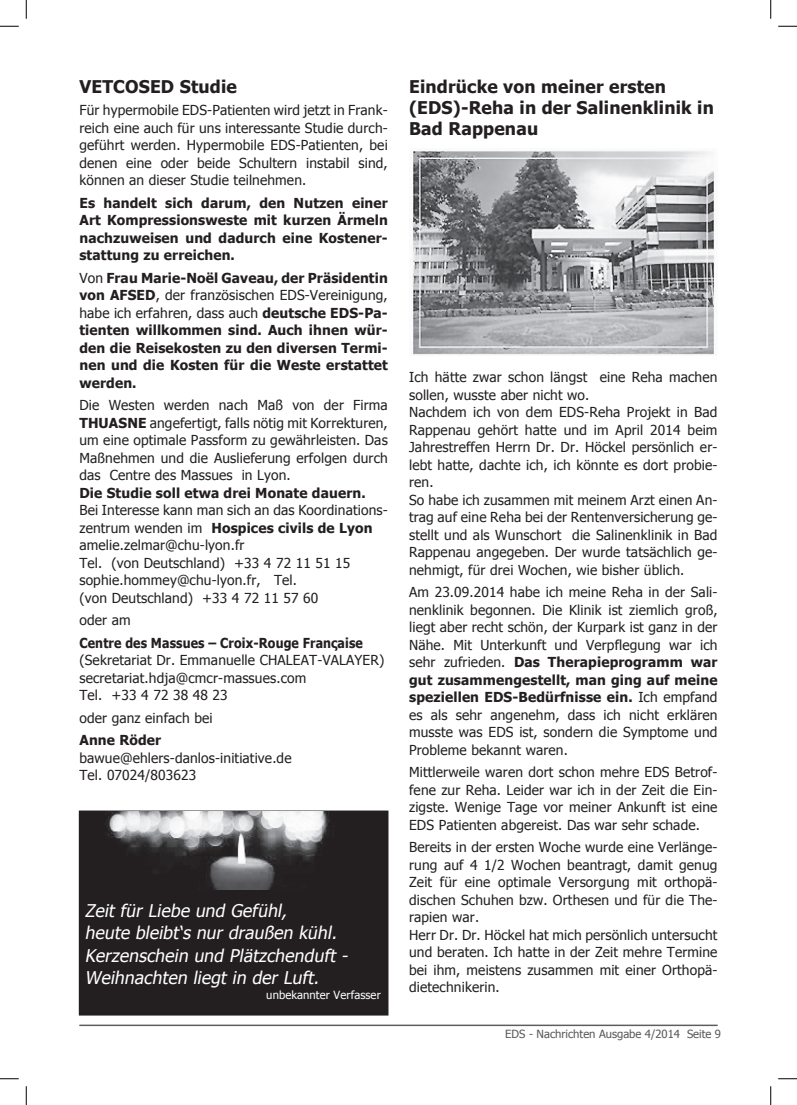
<style>
.page{position:relative;width:797px;height:1105px;background:#fff}
.page>*{position:absolute;margin:0;border:0;box-sizing:border-box;transform-origin:0 0}
.t1{font:italic 17.5px/22.5px "Tahoma";color:#fff}
.t2{font:700 17.5px/21px "Tahoma";letter-spacing:.01em;color:#231f20}
.t3{font:13.75px/17.5px "Tahoma";letter-spacing:.01em;color:#231f20}
.t4{font:700 13.75px/17.5px "Tahoma";letter-spacing:.01em;color:#231f20;text-align:justify}
.t5{font:700 13.75px "Tahoma";letter-spacing:.01em;color:#231f20;scale:.9 1}
.t6{font:11.25px "Tahoma";color:#57585a}
.t7{font:11.25px "Tahoma";letter-spacing:.01em;color:#fff}
.s1{font-weight:400}
.s2{font-weight:700}
</style>
<div class="page">
<hr style="left:79px;top:1025px;width:638px;height:1px;background:#57585a">
<img style="left:412px;top:151px;width:302px;height:204px">
<div style="left:79px;top:882px;width:309px;height:133px;background:#231f20"></div>
<img style="left:79px;top:812px;width:309px;height:78px">
<svg style="left:0;top:25px;width:19px;height:2px"></svg>
<svg style="left:778px;top:25px;width:19px;height:2px"></svg>
<svg style="left:0;top:1078px;width:19px;height:1px"></svg>
<svg style="left:778px;top:1078px;width:19px;height:1px"></svg>
<svg style="left:25px;top:0;width:2px;height:19px"></svg>
<svg style="left:25px;top:1086px;width:2px;height:19px"></svg>
<svg style="left:770px;top:0;width:1px;height:19px"></svg>
<svg style="left:770px;top:1086px;width:1px;height:19px"></svg>
<p class="t2" style="left:79px;top:75px;width:25px">VETCOSED</p>
<p class="t2" style="left:180px;top:75px;width:59px">Studie</p>
<p class="t3" style="left:79px;top:101px;width:310px;text-align:justify">Für hypermobile EDS-Patienten wird jetzt in Frank&shy;reich eine auch für uns interessante Studie durch&shy;geführt werden. Hypermobile EDS-Patienten, bei denen eine oder beide Schultern instabil sind, können an dieser Studie teilnehmen.</p>
<p class="t4" style="left:79px;top:193px;width:310px">Es handelt sich darum, den Nutzen einer Art Kompressionsweste mit kurzen Ärmeln nachzuweisen und dadurch eine Kostener&shy;stattung zu erreichen.</p>
<p class="t4" style="left:79px;top:268px;width:310px"><span class="s1">Von</span> Frau Marie-Noël Gaveau, der Präsidentin von AFSED</p>
<p class="t3" style="left:79px;top:286px;width:310px;text-indent:76px">, der französischen EDS-Vereinigung, habe ich erfahren, dass auch <span class="s2">deutsche EDS</span></p>
<p class="t4" style="left:79px;top:303px;width:310px;text-indent:279px">-Pa&shy;tienten willkommen sind. Auch ihnen wür&shy;den die Reisekosten zu den diversen Termi&shy;nen und die Kosten für die Weste erstattet werden.</p>
<p class="t3" style="left:79px;top:396px;width:310px">Die Westen werden nach Maß von der Firma</p>
<p class="t4" style="left:79px;top:413px;width:40px">TH UASNE</p>
<p class="t3" style="left:79px;top:413px;width:310px;text-align:justify;text-indent:70px">angefertigt, falls nötig mit Korrekturen, um eine optimale Passform zu gewährleisten. Das Maßnehmen und die Auslieferung erfolgen durch das Centre des Massues in Lyon.</p>
<p class="t4" style="left:79px;top:483px;width:288px">Die Studie soll etwa drei Monate dauern.</p>
<p class="t3" style="left:79px;top:501px;width:310px">Bei Interesse kann man sich an das Koordinations&shy;zentrum wenden im <span class="s2">Hospices civils de Lyon </span>amelie.zelmar@chu-lyon.fr<br>Tel. (von Deutschland) +33 4 72 11 51 15 sophie.hommey@chu-lyon.fr, Tel.<br>(von Deutschland) +33 4 72 11 57 60</p>
<p class="t3" style="left:79px;top:611px;width:53px">oder am</p>
<p class="t5" style="left:79px;top:633px;width:316px">Centre des Massues – Croix-Rouge Franςaise</p>
<p class="t3" style="left:79px;top:651px;width:306px">(Sekretariat Dr. Emmanuelle CHALEAT-VALAYER) secretariat.hdja@cmcr-massues.com<br>Tel. +33 4 72 38 48 23</p>
<p class="t3" style="left:79px;top:708px;width:135px">oder ganz einfach bei</p>
<p class="t4" style="left:79px;top:731px;width:83px">Anne Röder</p>
<p class="t3" style="left:79px;top:748px;width:214px">bawue@ehlers-danlos-initiative.de<br>Tel. 07024/803623</p>
<p class="t1" style="left:85px;top:898px;width:268px">Zeit für Liebe und Gefühl,<br>heute bleibt‘s nur draußen kühl.<br>Kerzenschein und Plätzchenduft -<br>Weihnachten liegt in der Luft.</p>
<p class="t7" style="left:266px;top:987px;width:116px">unbekannter Verfasser</p>
<p class="t2" style="left:409px;top:75px;width:258px">Eindrücke von meiner ersten (EDS</p>
<p class="t2" style="left:409px;top:96px;width:306px;text-indent:44px">)-Reha in der Salinenklinik in<br>Bad Rappenau</p>
<p class="t3" style="left:409px;top:368px;width:310px">Ich hätte zwar schon längst eine Reha machen sollen, wusste aber nicht wo.<br>Nachdem ich von dem EDS-Reha Projekt in Bad Rappenau gehört hatte und im April 2014 beim Jahrestreffen Herrn Dr. Dr. Höckel persönlich er&shy;lebt hatte, dachte ich, ich könnte es dort probie&shy;ren.<br>So habe ich zusammen mit meinem Arzt einen An&shy;trag auf eine Reha bei der Rentenversicherung ge&shy;stellt und als Wunschort die Salinenklinik in Bad Rappenau angegeben. Der wurde tatsächlich ge&shy;nehmigt, für drei Wochen, wie bisher üblich.</p>
<p class="t3" style="left:409px;top:583px;width:310px;text-align:justify">Am 23.09.2014 habe ich meine Reha in der Sali&shy;nenklinik begonnen. Die Klinik ist ziemlich groß, liegt aber recht schön, der Kurpark ist ganz in der Nähe. Mit Unterkunft und Verpflegung war ich sehr zufrieden. <span class="s2">Das Therapieprogramm war gut zusammengestellt, man ging auf meine speziellen EDS</span></p>
<p class="t3" style="left:409px;top:688px;width:310px;text-align:justify;text-indent:103px"><span class="s2">-Bedürfnisse ein.</span> Ich empfand es als sehr angenehm, dass ich nicht erklären musste was EDS ist, sondern die Symptome und Probleme bekannt waren.</p>
<p class="t3" style="left:409px;top:763px;width:310px;text-align:justify">Mittlerweile waren dort schon mehre EDS Betrof&shy;fene zur Reha. Leider war ich in der Zeit die Ein&shy;zigste. Wenige Tage vor meiner Ankunft ist eine EDS Patienten abgereist. Das war sehr schade.</p>
<p class="t3" style="left:409px;top:838px;width:310px">Bereits in der ersten Woche wurde eine Verlänge&shy;rung auf 4 1/2 Wochen beantragt, damit genug Zeit für eine optimale Versorgung mit orthopä&shy;dischen Schuhen bzw. Orthesen und für die The&shy;rapien war.<br>Herr Dr. Dr. Höckel hat mich persönlich untersucht und beraten. Ich hatte in der Zeit mehre Termine bei ihm, meistens zusammen mit einer Orthopä&shy;dietechnikerin.</p>
<p class="t6" style="left:505px;top:1026px;width:208px">EDS - Nachrichten Ausgabe 4/2014 Seite</p>
</div>
